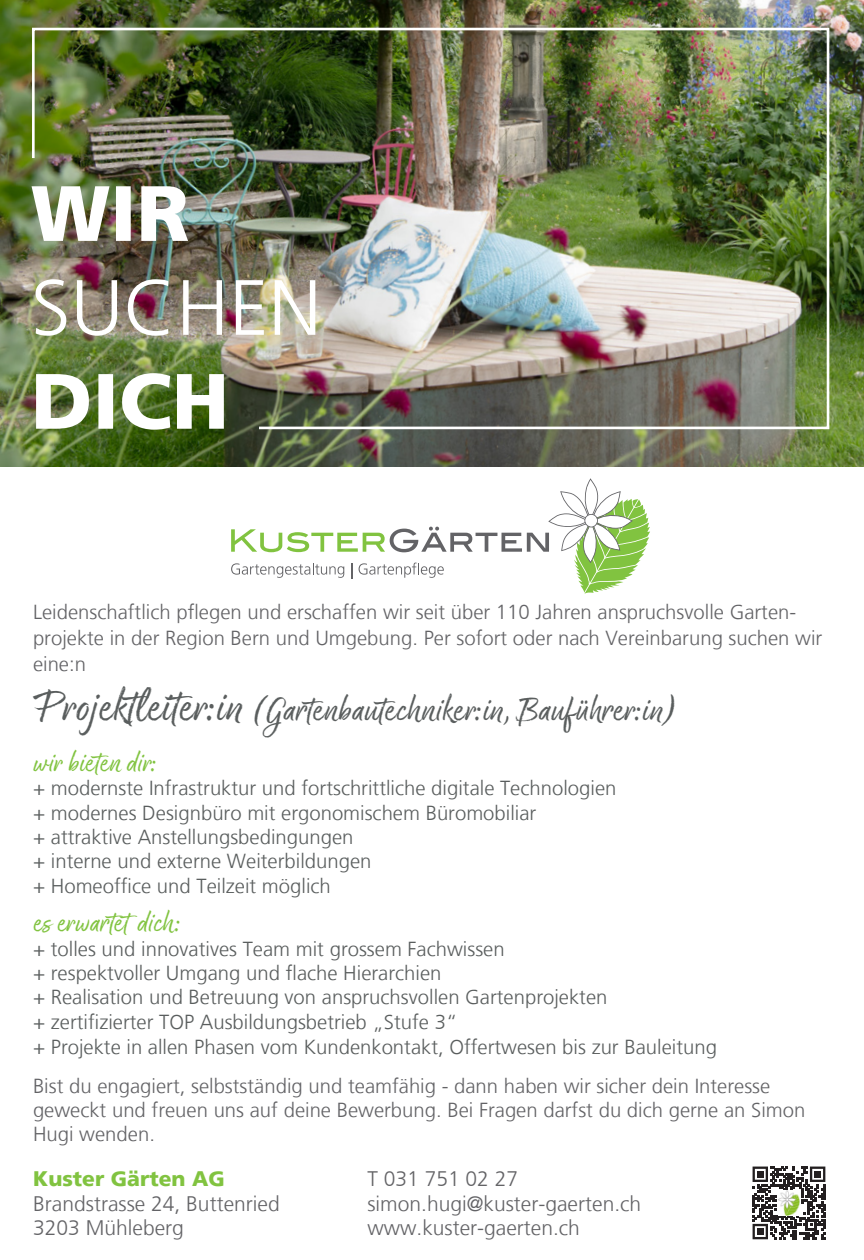
<style>
.page{position:relative;width:864px;height:1260px;background:#fff}
.page>*{position:absolute;margin:0;border:0;box-sizing:border-box;transform-origin:0 0}
.t1{font:38.5px "Good Karma";color:#5a5e5e}
.t2{font:31.5px "Good Karma";color:#81c340}
.t3{font:300 21px/24.5px "Frutiger LT";color:#636366}
.t4{font:900 21px "Frutiger LT";color:#81c340}
.t5{font:300 20.3px/24.5px "Frutiger LT";color:#5a5e5e}
.t6{font:300 20.3px/26.2px "Frutiger LT";color:#636366}
.s1{font-size:49px}
</style>
<div class="page">
<img style="left:0;top:0;width:863px;height:467px">
<svg style="left:231px;top:478px;width:419px;height:116px"></svg>
<svg style="left:752px;top:1167px;width:73px;height:72px"></svg>
<div style="left:756px;top:1171px;width:7px;height:7px;background:#231f20"></div>
<div style="left:814px;top:1171px;width:6px;height:7px;background:#231f20"></div>
<div style="left:756px;top:1228px;width:7px;height:7px;background:#231f20"></div>
<img style="left:777px;top:1191px;width:22px;height:24px">
<img style="left:31px;top:26px;width:799px;height:405px">
<p class="t6" style="left:33px;top:599px;width:790px">Leidenschaftlich pflegen und erschaffen wir seit über 110 Jahren anspruchsvolle Garten&shy;projekte in der Region Bern und Umgebung. Per sofort oder nach Vereinbarung suchen wir eine:n</p>
<h1 class="t1" style="left:33px;top:688px;width:646px"><span class="s1">Projektleiter:in</span> (Gartenbautechniker:in, Bauführer:in)</h1>
<h2 class="t2" style="left:33px;top:744px;width:126px">wir bieten dir:</h2>
<p class="t5" style="left:33px;top:776px;width:584px">+ modernste Infrastruktur und fortschrittliche digitale Technologien + modernes Designbüro mit ergonomischem Büromobiliar<br>+ attraktive Anstellungsbedingungen<br>+ interne und externe Weiterbildungen<br>+ Homeoffice und Teilzeit möglich</p>
<h2 class="t2" style="left:33px;top:904px;width:149px">es erwartet dich:</h2>
<p class="t5" style="left:33px;top:937px;width:685px">+ tolles und innovatives Team mit grossem Fachwissen<br>+ respektvoller Umgang und flache Hierarchien<br>+ Realisation und Betreuung von anspruchsvollen Gartenprojekten<br>+ zertifizierter TOP Ausbildungsbetrieb „Stufe 3“<br>+ Projekte in allen Phasen vom Kundenkontakt, Offertwesen bis zur Bauleitung</p>
<p class="t6" style="left:33px;top:1074px;width:773px;line-height:24.5px">Bist du engagiert, selbstständig und teamfähig - dann haben wir sicher dein Interesse geweckt und freuen uns auf deine Bewerbung. Bei Fragen darfst du dich gerne an Simon<br>Hugi wenden.</p>
<p class="t4" style="left:33px;top:1166px;width:193px">Kuster Gärten AG</p>
<p class="t3" style="left:33px;top:1192px;width:248px">Brandstrasse 24, Buttenried<br>3203 Mühleberg</p>
<p class="t3" style="left:367px;top:1167px;width:275px">T 031 751 02 27 simon.hugi@kuster-gaerten.ch www.kuster-gaerten.ch</p>
</div>
